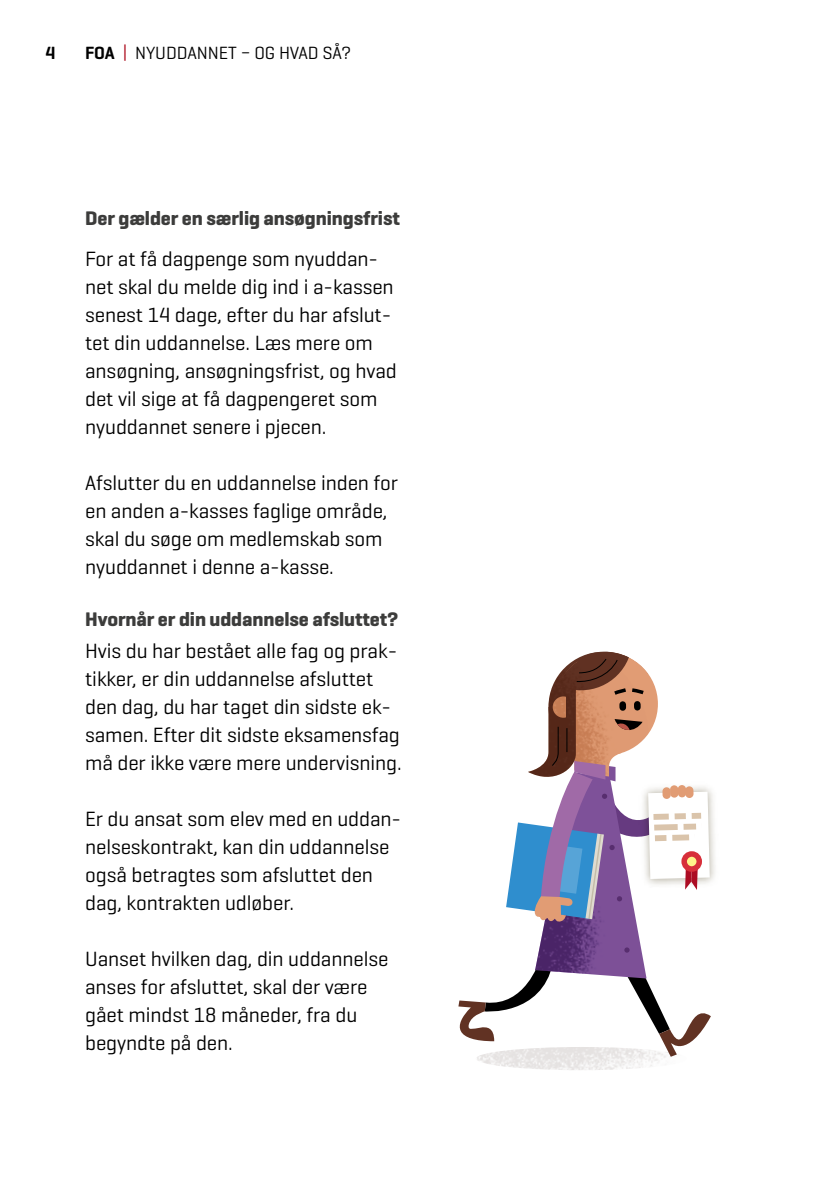
<style>
.page{position:relative;width:840px;height:1191px;background:#fff}
.page>*{position:absolute;margin:0;border:0;box-sizing:border-box;transform-origin:0 0}
.t1{font:21px/28px "Geogrotesque";letter-spacing:-.005em;color:#000}
.t2{font:700 20px "Geogrotesque";letter-spacing:-.005em;color:#3c3c3b}
.t3{font:18px "Geogrotesque";letter-spacing:-.005em;color:#000}
.t4{font:600 18px "Geogrotesque";color:#000}
.s1{font-weight:600}
.s2{color:#ae1122}
</style>
<div class="page">
<svg style="left:458px;top:651px;width:253px;height:396px"></svg>
<img style="left:477px;top:1047px;width:200px;height:23px">
<p class="t4" style="left:45px;top:42px;width:12px">4</p>
<p class="t3" style="left:85px;top:42px;width:267px"><span class="s1">FOA</span> <span class="s2">|</span> NYUDDANNET – OG HVAD SÅ?</p>
<p class="t2" style="left:85px;top:205px;width:316px">Der gælder en særlig ansøgningsfrist</p>
<p class="t1" style="left:85px;top:244px;width:313px">For at få dagpenge som nyuddan&shy;net skal du melde dig ind i a-kassen senest 14 dage, efter du har afslut&shy;tet din uddannelse. Læs mere om ansøgning, ansøgningsfrist, og hvad det vil sige at få dagpengeret som nyuddannet senere i pjecen.</p>
<p class="t1" style="left:85px;top:468px;width:314px">Afslutter du en uddannelse inden for en anden a-kasses faglige område, skal du søge om medlemskab som nyuddannet i denne a-kasse.</p>
<p class="t2" style="left:85px;top:606px;width:314px">Hvornår er din uddannelse afsluttet?</p>
<p class="t1" style="left:85px;top:636px;width:318px">Hvis du har bestået alle fag og prak&shy;tikker, er din uddannelse afsluttet den dag, du har taget din sidste ek&shy;samen. Efter dit sidste eksamensfag må der ikke være mere undervisning.</p>
<p class="t1" style="left:85px;top:804px;width:317px">Er du ansat som elev med en uddan&shy;nelseskontrakt, kan din uddannelse også betragtes som afsluttet den dag, kontrakten udløber.</p>
<p class="t1" style="left:85px;top:944px;width:304px">Uanset hvilken dag, din uddannelse anses for afsluttet, skal der være gået mindst 18 måneder, fra du begyndte på den.</p>
</div>
